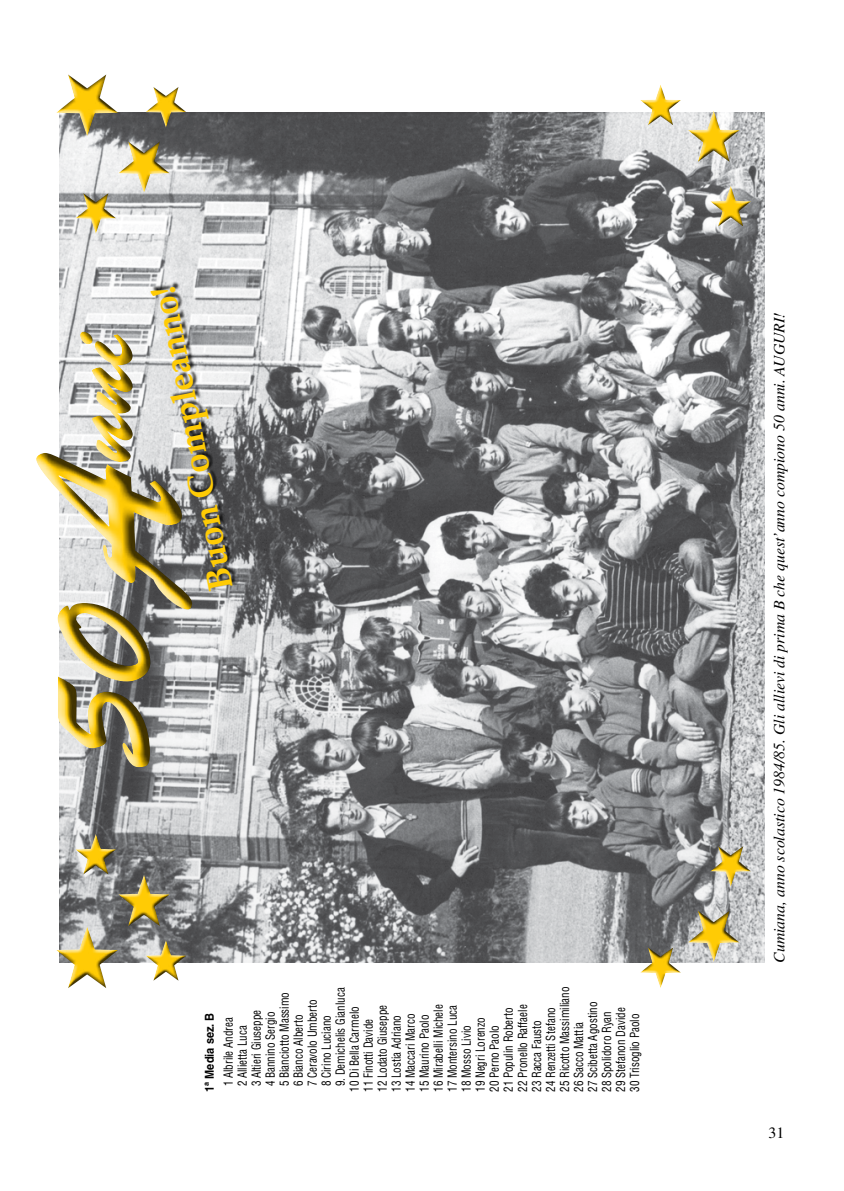
<style>
.page{position:relative;width:844px;height:1191px;background:#fff}
.page>*{position:absolute;margin:0;border:0;box-sizing:border-box;transform-origin:0 0}
.t1{font:105px "Brush Script Std";color:#ffcb05}
.t2{font:700 35px "Book Antiqua";color:#ffcb05}
.t3{font:italic 15.75px "Times LT Std";color:#000}
.t4{font:15.75px "Times LT Std";color:#000}
.t5{font:condensed 12.25px/14px "Helvetica LT Std";color:#000;scale:.9 1}
.t6{font:700 12.25px "Helvetica LT Std";color:#000;scale:.9 1}
.s1{font-size:140px}
.s2{font-size:210px}
</style>
<div class="page">
<img style="left:60px;top:113px;width:704px;height:849px">
<div style="left:23px;top:321px;width:176px;height:459px;background:#fff"></div>
<div style="left:31px;top:319px;width:174px;height:457px;background:#000;opacity:.75"></div>
<svg style="left:56px;top:833px;width:130px;height:155px"></svg>
<div style="left:73px;top:830px;width:43px;height:46px;background:#fff;opacity:.75"></div>
<div style="left:73px;top:833px;width:43px;height:43px;background:#000;opacity:.75"></div>
<svg style="left:56px;top:74px;width:130px;height:160px"></svg>
<div style="left:73px;top:192px;width:43px;height:45px;background:#fff;opacity:.75"></div>
<div style="left:73px;top:192px;width:43px;height:43px;background:#000;opacity:.75"></div>
<div style="left:151px;top:281px;width:86px;height:310px;background:#000;opacity:.75"></div>
<div style="left:685px;top:109px;width:54px;height:54px;background:#000;opacity:.75"></div>
<div style="left:707px;top:182px;width:44px;height:46px;background:#fff;opacity:.75"></div>
<div style="left:707px;top:185px;width:44px;height:43px;background:#000;opacity:.75"></div>
<div style="left:637px;top:84px;width:44px;height:43px;background:#000;opacity:.75"></div>
<div style="left:685px;top:910px;width:54px;height:53px;background:#000;opacity:.75"></div>
<div style="left:707px;top:844px;width:44px;height:46px;background:#fff;opacity:.75"></div>
<div style="left:707px;top:844px;width:44px;height:43px;background:#000;opacity:.75"></div>
<div style="left:637px;top:946px;width:44px;height:43px;background:#000;opacity:.75"></div>
<h2 class="t2" style="left:201px;top:594px;width:311px;rotate:-101deg">Buon Compleanno!</h2>
<h1 class="t1" style="left:38px;top:767px;width:438px;rotate:-90deg"><span class="s1">50</span><span class="s2">A</span>nni</h1>
<p class="t6" style="left:202px;top:1092px;width:89px;rotate:-90deg">1ª Media sez. B</p>
<p class="t5" style="left:221px;top:1086px;width:106px;rotate:-90deg">1 Albrile Andrea<br>2 Allietta Luca<br>3 Altieri Giuseppe<br>4 Bannino Sergio<br>5 Bianciotto Massimo<br>6 Bianco Alberto<br>7 Ceravolo Umberto<br>8 Cirino Luciano</p>
<p class="t5" style="left:333px;top:1092px;width:119px;text-indent:6px;rotate:-90deg">9. Demichelis Gianluca<br>10 Di Bella Carmelo<br>11 Finotti Davide<br>12 Lodato Giuseppe<br>13 Lostia Adriano<br>14 Maccari Marco<br>15 Maurino Paolo<br>16 Mirabelli Michele<br>17 Montersino Luca<br>18 Mosso Livio<br>19 Negri Lorenzo<br>20 Perno Paolo<br>21 Populin Roberto<br>22 Pronello Raffaele<br>23 Racca Fausto<br>24 Renzetti Stefano<br>25 Ricotto Massimiliano<br>26 Sacco Mattia<br>27 Scibetta Agostino<br>28 Spolidoro Ryan<br>29 Stefanon Davide<br>30 Trisoglio Paolo</p>
<p class="t3" style="left:770px;top:962px;width:651px;rotate:-90deg">Cumiana, anno scolastico 1984/85. Gli allievi di prima B che quest’anno compiono 50 anni. AUGURI!</p>
<p class="t4" style="left:768px;top:1123px;width:17px">31</p>
</div>
